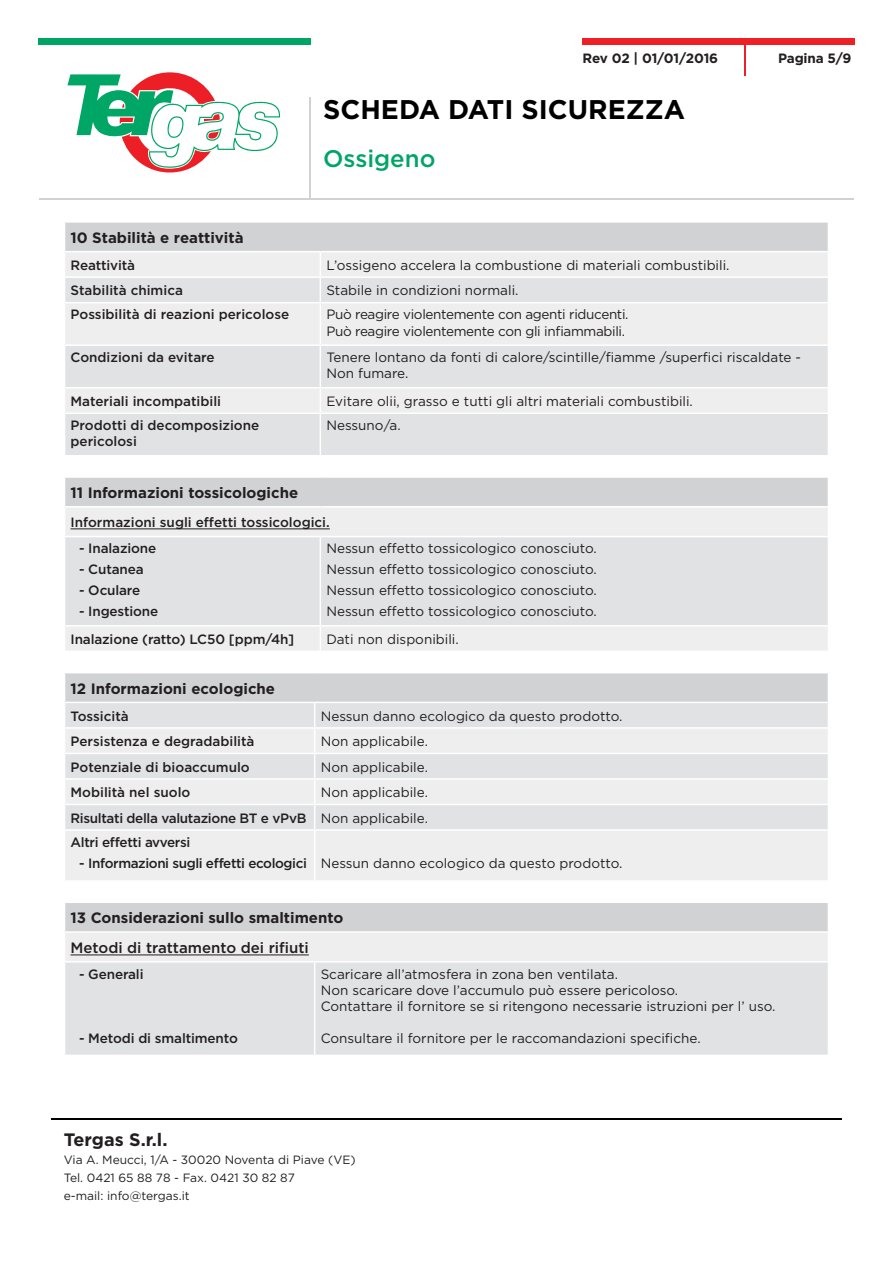
<style>
.page{position:relative;width:893px;height:1263px;background:#fff}
.page>*{position:absolute;margin:0;border:0;box-sizing:border-box;transform-origin:0 0}
.t1{font:700 27px "Gotham";color:#000}
.t2{font:500 24px "Gotham";color:#00a566}
.t3{font:700 18px "Gotham";color:#231f20}
.t4{font:700 15px "Gotham";color:#231f20}
.t5{font:500 15px "Gotham";color:#231f20}
.t6{font:13.5px/16.2px "Gotham";color:#231f20}
.t7{font:500 13.5px "Gotham";letter-spacing:-.005em;color:#231f20}
.t8{font:13.5px "Gotham";letter-spacing:-.025em;color:#231f20}
.t9{font:500 13.5px "Gotham";letter-spacing:-.025em;color:#231f20}
.t10{font:500 13.5px "Gotham";letter-spacing:-.03em;color:#231f20}
.t11{font:700 13.5px "Gotham";letter-spacing:-.015em;color:#231f20}
.t12{font:12px "Gotham";color:#231f20}
</style>
<div class="page">
<div style="left:38px;top:38px;width:272px;height:7px;background:#00a566"></div>
<div style="left:583px;top:38px;width:272px;height:7px;background:#ee2026"></div>
<hr style="left:39px;top:198px;width:815px;height:2px;background:#d1d2d4">
<svg style="left:67px;top:72px;width:214px;height:101px"></svg>
<hr style="left:309px;top:98px;width:1px;height:102px;background:#d1d2d4">
<hr style="left:744px;top:41px;width:1px;height:34px;background:#ee2026">
<hr style="left:51px;top:1118px;width:791px;height:1px;background:#000">
<div style="left:65px;top:477px;width:763px;height:30px;background:#d1d2d4"></div>
<div style="left:65px;top:507px;width:763px;height:29px;background:#eeeeef"></div>
<div style="left:65px;top:537px;width:763px;height:88px;background:#e1e2e4"></div>
<hr style="left:64px;top:476px;width:256px;height:2px;background:#fff">
<hr style="left:320px;top:476px;width:509px;height:2px;background:#fff">
<hr style="left:64px;top:506px;width:256px;height:1px;background:#fff">
<hr style="left:320px;top:506px;width:509px;height:1px;background:#fff">
<hr style="left:320px;top:537px;width:1px;height:88px;background:#fff">
<div style="left:65px;top:627px;width:763px;height:24px;background:#eeeeef"></div>
<hr style="left:71px;top:529px;width:259px;height:1px;background:#231f20">
<svg style="left:65px;top:223px;width:763px;height:232px;background:#e5e5e7"></svg>
<hr style="left:64px;top:412px;width:256px;height:2px;background:#fff">
<hr style="left:320px;top:412px;width:509px;height:2px;background:#fff">
<hr style="left:320px;top:414px;width:1px;height:41px;background:#fff">
<svg style="left:64px;top:673px;width:764px;height:207px;background:#e6e6e8"></svg>
<hr style="left:64px;top:829px;width:251px;height:2px;background:#fff">
<hr style="left:64px;top:831px;width:1px;height:49px;background:#fff">
<hr style="left:315px;top:829px;width:514px;height:2px;background:#fff">
<hr style="left:314px;top:831px;width:1px;height:49px;background:#fff">
<div style="left:65px;top:902px;width:763px;height:30px;background:#d1d2d4"></div>
<div style="left:65px;top:932px;width:763px;height:30px;background:#eeeeef"></div>
<div style="left:65px;top:962px;width:763px;height:92px;background:#e1e2e4"></div>
<hr style="left:64px;top:901px;width:251px;height:2px;background:#fff">
<hr style="left:315px;top:901px;width:514px;height:2px;background:#fff">
<hr style="left:64px;top:931px;width:251px;height:2px;background:#fff">
<hr style="left:315px;top:931px;width:514px;height:2px;background:#fff">
<hr style="left:64px;top:961px;width:251px;height:1px;background:#fff">
<hr style="left:315px;top:961px;width:514px;height:1px;background:#fff">
<hr style="left:314px;top:962px;width:1px;height:92px;background:#fff">
<hr style="left:71px;top:955px;width:238px;height:1px;background:#231f20">
<p class="t11" style="left:583px;top:49px;width:137px">Rev 02 | 01/01/2016</p>
<p class="t11" style="left:778px;top:49px;width:75px">Pagina 5/9</p>
<p class="t1" style="left:323px;top:92px;width:363px">SCHEDA DATI SICUREZZA</p>
<p class="t2" style="left:323px;top:143px;width:114px">Ossigeno</p>
<p class="t4" style="left:71px;top:227px;width:175px">10 Stabilità e reattività</p>
<p class="t7" style="left:71px;top:256px;width:66px">Reattività</p>
<p class="t6" style="left:326px;top:257px;width:405px">L’ossigeno accelera la combustione di materiali combustibili.</p>
<p class="t7" style="left:71px;top:282px;width:114px">Stabilità chimica</p>
<p class="t6" style="left:326px;top:282px;width:194px">Stabile in condizioni normali.</p>
<p class="t7" style="left:71px;top:306px;width:220px">Possibilità di reazioni pericolose</p>
<p class="t8" style="left:326px;top:306px;width:304px">Può reagire violentemente con agenti riducenti.</p>
<p class="t8" style="left:326px;top:322px;width:300px">Può reagire violentemente con gli infiammabili.</p>
<p class="t7" style="left:71px;top:348px;width:146px">Condizioni da evitare</p>
<p class="t6" style="left:326px;top:349px;width:476px">Tenere lontano da fonti di calore/scintille/fiamme /superfici riscaldate -<br>Non fumare.</p>
<p class="t7" style="left:71px;top:392px;width:152px">Materiali incompatibili</p>
<p class="t6" style="left:326px;top:393px;width:368px">Evitare olii, grasso e tutti gli altri materiali combustibili.</p>
<p class="t7" style="left:71px;top:416px;width:190px">Prodotti di decomposizione</p>
<p class="t7" style="left:71px;top:433px;width:68px">pericolosi</p>
<p class="t6" style="left:326px;top:417px;width:76px">Nessuno/a.</p>
<p class="t4" style="left:71px;top:483px;width:229px">11 Informazioni tossicologiche</p>
<p class="t7" style="left:71px;top:513px;width:261px">Informazioni sugli effetti tossicologici.</p>
<p class="t7" style="left:79px;top:540px;width:79px">- Inalazione</p>
<p class="t7" style="left:79px;top:561px;width:66px">- Cutanea</p>
<p class="t7" style="left:79px;top:582px;width:63px">- Oculare</p>
<p class="t7" style="left:79px;top:603px;width:81px">- Ingestione</p>
<p class="t6" style="left:326px;top:540px;width:272px">Nessun effetto tossicologico conosciuto.</p>
<p class="t6" style="left:326px;top:561px;width:272px">Nessun effetto tossicologico conosciuto.</p>
<p class="t6" style="left:326px;top:582px;width:272px">Nessun effetto tossicologico conosciuto.</p>
<p class="t6" style="left:326px;top:603px;width:272px">Nessun effetto tossicologico conosciuto.</p>
<p class="t7" style="left:71px;top:630px;width:225px">Inalazione (ratto) LC50 [ppm/4h]</p>
<p class="t6" style="left:326px;top:631px;width:134px">Dati non disponibili.</p>
<p class="t4" style="left:71px;top:678px;width:206px">12 Informazioni ecologiche</p>
<p class="t7" style="left:71px;top:707px;width:60px">Tossicità</p>
<p class="t6" style="left:321px;top:707px;width:303px">Nessun danno ecologico da questo prodotto.</p>
<p class="t7" style="left:71px;top:732px;width:185px">Persistenza e degradabilità</p>
<p class="t6" style="left:321px;top:733px;width:109px">Non applicabile.</p>
<p class="t7" style="left:71px;top:758px;width:181px">Potenziale di bioaccumulo</p>
<p class="t6" style="left:321px;top:758px;width:109px">Non applicabile.</p>
<p class="t7" style="left:71px;top:783px;width:121px">Mobilità nel suolo</p>
<p class="t6" style="left:321px;top:784px;width:109px">Non applicabile.</p>
<p class="t9" style="left:71px;top:809px;width:237px">Risultati della valutazione BT e vPvB</p>
<p class="t6" style="left:321px;top:809px;width:109px">Non applicabile.</p>
<p class="t9" style="left:71px;top:833px;width:121px">Altri effetti avversi</p>
<p class="t10" style="left:79px;top:854px;width:229px">- Informazioni sugli effetti ecologici</p>
<p class="t6" style="left:321px;top:855px;width:303px">Nessun danno ecologico da questo prodotto.</p>
<p class="t4" style="left:71px;top:908px;width:274px">13 Considerazioni sullo smaltimento</p>
<p class="t5" style="left:71px;top:938px;width:240px">Metodi di trattamento dei rifiuti</p>
<p class="t7" style="left:79px;top:965px;width:66px">- Generali</p>
<p class="t6" style="left:321px;top:965px;width:299px">Scaricare all’atmosfera in zona ben ventilata.</p>
<p class="t6" style="left:321px;top:982px;width:359px">Non scaricare dove l’accumulo può essere pericoloso.</p>
<p class="t6" style="left:321px;top:998px;width:456px">Contattare il fornitore se si ritengono necessarie istruzioni per l’ uso.</p>
<p class="t6" style="left:321px;top:1030px;width:381px">Consultare il fornitore per le raccomandazioni specifiche.</p>
<p class="t7" style="left:79px;top:1030px;width:160px">- Metodi di smaltimento</p>
<p class="t3" style="left:64px;top:1127px;width:105px">Tergas S.r.l.</p>
<p class="t12" style="left:64px;top:1151px;width:293px">Via A. Meucci, 1/A - 30020 Noventa di Piave (VE)</p>
<p class="t12" style="left:64px;top:1169px;width:233px">Tel. 0421 65 88 78 - Fax. 0421 30 82 87</p>
<p class="t12" style="left:64px;top:1187px;width:127px">e-mail: info@tergas.it</p>
</div>
